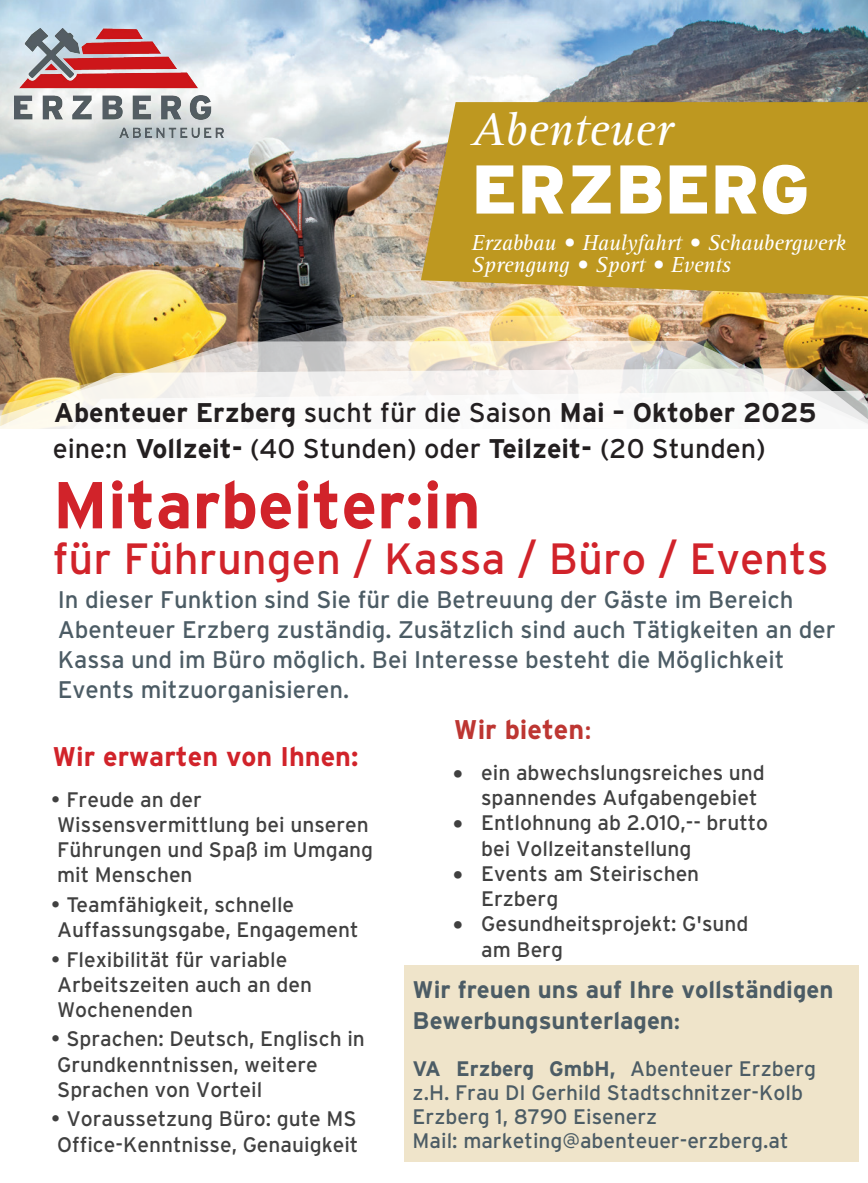
<style>
.page{position:relative;width:868px;height:1183px;background:#fff}
.page>*{position:absolute;margin:0;border:0;box-sizing:border-box;transform-origin:0 0}
.t1{font:900 68.7px "Interstate";color:#fff}
.t2{font:700 66px "Interstate";color:#d1232a}
.t3{font:italic 47.7px "Rotis Serif";color:#fff}
.t4{font:43.8px "Interstate";color:#d1232a}
.t5{font:27px "Interstate";color:#231f20}
.t6{font:700 27px "Interstate";color:#231f20}
.t7{font:700 27px "Interstate";color:#d1232a}
.t8{font:700 27px "Interstate";color:#bd3632}
.t9{font:24px/30px "Interstate";color:#4c5c65}
.t10{font:700 24px/31.2px "Interstate";color:#4c5c65}
.t11{font:italic 22.5px/22.2px "Rotis Serif";letter-spacing:-.01em;color:#fff}
.t12{font:21px/25.2px "Interstate";color:#404040}
.t13{font:21px/24px "Interstate";color:#4c5c65}
.s1{font-weight:400}
.s2{font-weight:700}
.s3{font-family:"Calibri"}
.s4{font-size:21px}
</style>
<div class="page">
<div style="left:403px;top:964px;width:455px;height:197px;background:#efe4ca"></div>
<img style="left:0;top:0;width:867px;height:315px">
<svg style="left:421px;top:102px;width:446px;height:194px;background:#bf9a2a"></svg>
<img style="left:0;top:315px;width:867px;height:25px">
<img style="left:0;top:340px;width:867px;height:28px">
<svg style="left:0;top:368px;width:867px;height:61px;fill:#f5f1ee"></svg>
<svg style="left:71px;top:390px;width:796px;height:39px"></svg>
<img style="left:14px;top:29px;width:209px;height:108px">
<h3 class="t3" style="left:471px;top:102px;width:202px">Abenteuer</h3>
<h1 class="t1" style="left:471px;top:150px;width:339px">ERZBERG</h1>
<p class="t11" style="left:471px;top:232px;width:376px">Erzabbau • Haulyfahrt • Schaubergwerk<br>Sprengung • Sport • Events</p>
<p class="t6" style="left:54px;top:397px;width:764px">Abenteuer Erzberg <span class="s1">sucht für die Saison</span> Mai – Oktober 2025</p>
<p class="t5" style="left:53px;top:433px;width:714px">eine:n <span class="s2">Vollzeit-</span> (40 Stunden) oder <span class="s2">Teilzeit-</span> (20 Stunden)</p>
<h2 class="t2" style="left:53px;top:468px;width:429px">Mitarbeiter:in</h2>
<h3 class="t4" style="left:53px;top:533px;width:777px">für Führungen / Kassa / Büro / Events</h3>
<p class="t9" style="left:58px;top:584px;width:779px">In dieser Funktion sind Sie für die Betreuung der Gäste im Bereich Abenteuer Erzberg zuständig. Zusätzlich sind auch Tätigkeiten an der Kassa und im Büro möglich. Bei Interesse besteht die Möglichkeit Events mitzuorganisieren.</p>
<p class="t7" style="left:52px;top:741px;width:307px">Wir erwarten von Ihnen:</p>
<p class="t12" style="left:51px;top:786px;width:324px">• Freude an der<br>Wissensvermittlung bei unseren<br>Führungen und Spaß im Umgang mit Menschen</p>
<p class="t12" style="left:51px;top:891px;width:309px">• Teamfähigkeit, schnelle<br>Auffassungsgabe, Engagement</p>
<p class="t12" style="left:51px;top:946px;width:262px">• Flexibilität für variable<br>Arbeitszeiten auch an den<br>Wochenenden</p>
<p class="t12" style="left:51px;top:1025px;width:315px">• Sprachen: Deutsch, Englisch in<br>Grundkenntnissen, weitere<br>Sprachen von Vorteil</p>
<p class="t12" style="left:51px;top:1105px;width:309px">• Voraussetzung Büro: gute MS<br>Office-Kenntnisse, Genauigkeit</p>
<p class="t8" style="left:454px;top:713px;width:139px">Wir bieten<span class="s3">:</span></p>
<p class="t12" style="left:481px;top:759px;width:285px;text-indent:-28px">• ein abwechslungsreiches und spannendes Aufgabengebiet</p>
<p class="t12" style="left:481px;top:810px;width:288px;text-indent:-28px">• Entlohnung ab 2.010,-- brutto bei Vollzeitanstellung</p>
<p class="t12" style="left:481px;top:860px;width:219px;text-indent:-28px">• Events am Steirischen<br>Erzberg</p>
<p class="t12" style="left:481px;top:910px;width:269px;text-indent:-28px">• Gesundheitsprojekt: G'sund am Berg</p>
<p class="t10" style="left:412px;top:973px;width:422px">Wir freuen uns auf Ihre vollständigen<br>Bewerbungsunterlagen<span class="s4">:</span></p>
<p class="t13" style="left:412px;top:1056px;width:405px"><span class="s2">VA Erzberg GmbH,</span> Abenteuer Erzberg z.H. Frau DI Gerhild Stadtschnitzer-Kolb Erzberg 1, 8790 Eisenerz<br>Mail: marketing@abenteuer-erzberg.at</p>
</div>
